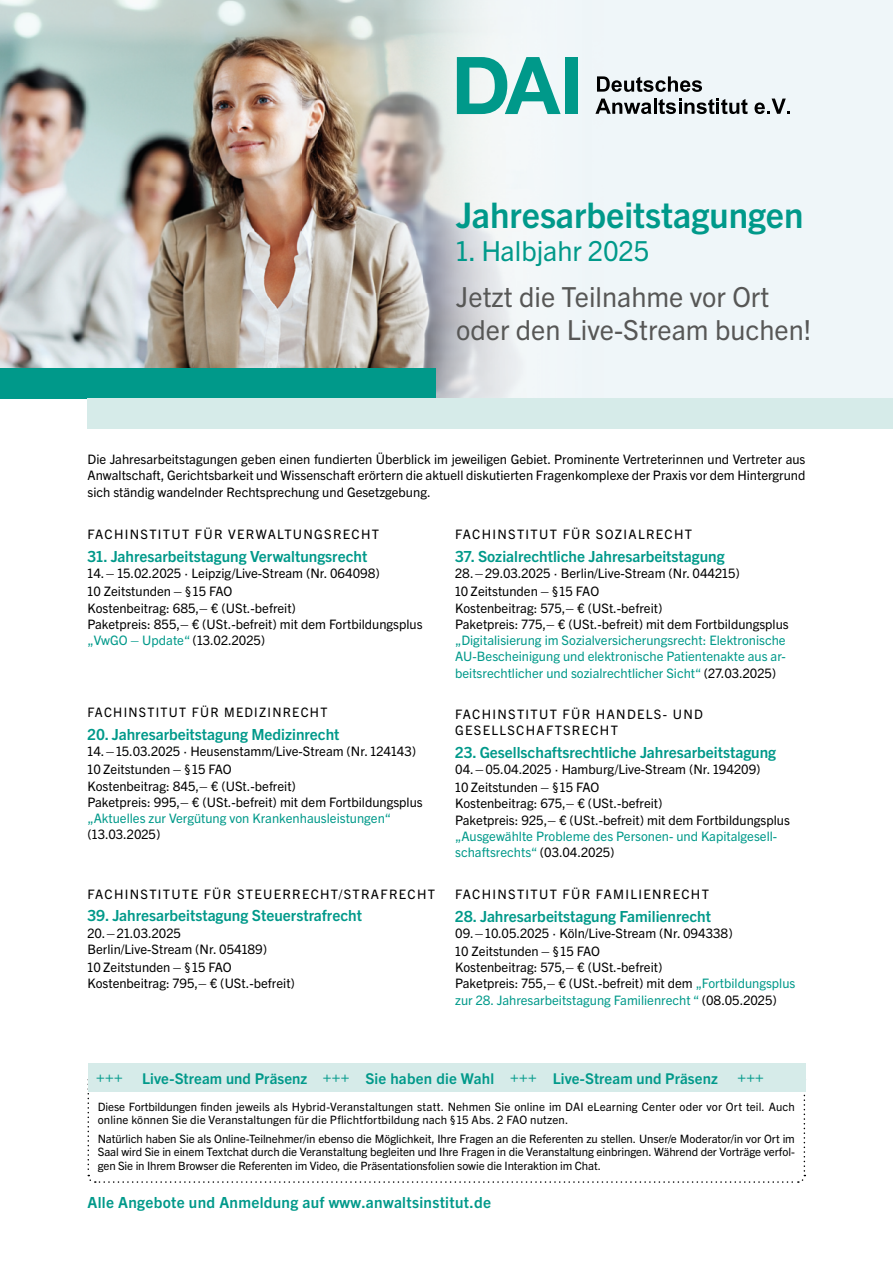
<style>
.page{position:relative;width:893px;height:1263px;background:#fff}
.page>*{position:absolute;margin:0;border:0;box-sizing:border-box;transform-origin:0 0}
.t1{font:700 35.25px "Trade Gothic Next LT Pro";color:#00998a}
.t2{font:27.6px/46.2px "Trade Gothic Next LT Pro";color:#575756}
.t3{font:700 15.3px "Trade Gothic Next LT Pro";color:#00998a}
.t4{font:700 15.3px "Trade Gothic Next LT Pro";letter-spacing:.02em;color:#00998a}
.t5{font:700 14.85px "Trade Gothic Next LT Pro";letter-spacing:.01em;color:#00998a}
.t6{font:13.05px/16.2px "Trade Gothic Next LT Pro";color:#000}
.t7{font:13.05px/16.2px "Trade Gothic Next LT Pro";color:#00998a}
.t8{font:13.05px/15.6px "Trade Gothic Next LT Pro";letter-spacing:.1em;color:#000}
.t9{font:11.55px/13.8px "Trade Gothic Next LT Pro";color:#000}
.s1{color:#00998a}
.s2{color:#000}
</style>
<div class="page">
<img style="left:0;top:0;width:892px;height:399px">
<div style="left:0;top:368px;width:435px;height:31px;background:#00998a"></div>
<div style="left:88px;top:399px;width:805px;height:30px;background:#d6ebe9"></div>
<svg style="left:595px;top:99px;width:56px;height:15px"></svg>
<hr style="left:654px;top:99px;width:3px;height:15px;background:#000">
<svg style="left:658px;top:99px;width:90px;height:15px"></svg>
<svg style="left:754px;top:99px;width:36px;height:15px"></svg>
<svg style="left:597px;top:76px;width:105px;height:16px"></svg>
<div style="left:565px;top:57px;width:13px;height:57px;background:#00998a"></div>
<svg style="left:457px;top:57px;width:104px;height:57px"></svg>
<svg style="left:87px;top:1072px;width:719px;height:111px"></svg>
<div style="left:88px;top:1063px;width:717px;height:29px;background:#d6ebe9"></div>
<p class="t1" style="left:456px;top:190px;width:349px">Jahresarbeitstagungen</p>
<p class="t2" style="left:456px;top:226px;width:315px"><span class="s1">1. Halbjahr 2025<br></span>Jetzt die Teilnahme vor Ort</p>
<p class="t2" style="left:456px;top:305px;width:357px">oder den Live-Stream buchen!</p>
<p class="t6" style="left:88px;top:450px;width:719px;text-align:justify">Die Jahresarbeitstagungen geben einen fundierten Überblick im jeweiligen Gebiet. Prominente Vertreterinnen und Vertreter aus Anwaltschaft, Gerichtsbarkeit und Wissenschaft erörtern die aktuell diskutierten Fragenkomplexe der Praxis vor dem Hintergrund sich ständig wandelnder Rechtsprechung und Gesetzgebung.</p>
<p class="t8" style="left:88px;top:526px;width:293px">FACHINSTITUT FÜR VERWALTUNGSRECHT</p>
<p class="t3" style="left:88px;top:546px;width:281px">31. Jahresarbeitstagung Verwaltungsrecht</p>
<p class="t6" style="left:88px;top:564px;width:294px;line-height:18px">14. – 15.02.2025 · Leipzig/Live-Stream (Nr. 064098)<br>10 Zeitstunden – § 15 FAO</p>
<p class="t6" style="left:88px;top:599px;width:337px">Kostenbeitrag: 685,– € (USt.-befreit)<br>Paketpreis: 855,– € (USt.-befreit) mit dem Fortbildungsplus <span class="s1">„VwGO – Update“</span> (13.02.2025)</p>
<p class="t8" style="left:88px;top:704px;width:241px">FACHINSTITUT FÜR MEDIZINRECHT</p>
<p class="t3" style="left:88px;top:724px;width:254px">20. Jahresarbeitstagung Medizinrecht</p>
<p class="t6" style="left:88px;top:742px;width:330px;line-height:18px">14. – 15.03.2025 · Heusenstamm/Live-Stream (Nr. 124143)<br>10 Zeitstunden – § 15 FAO</p>
<p class="t6" style="left:88px;top:777px;width:337px">Kostenbeitrag: 845,– € (USt.-befreit)<br>Paketpreis: 995,– € (USt.-befreit) mit dem Fortbildungsplus <span class="s1">„Aktuelles zur Vergütung von Krankenhausleistungen“ </span>(13.03.2025)</p>
<p class="t8" style="left:88px;top:885px;width:349px">FACHINSTITUTE FÜR STEUERRECHT/STRAFRECHT</p>
<p class="t3" style="left:88px;top:905px;width:276px">39. Jahresarbeitstagung Steuerstrafrecht</p>
<p class="t6" style="left:88px;top:924px;width:181px">20. – 21.03.2025<br>Berlin/Live-Stream (Nr. 054189)</p>
<p class="t6" style="left:88px;top:958px;width:209px">10 Zeitstunden – § 15 FAO<br>Kostenbeitrag: 795,– € (USt.-befreit)</p>
<p class="t8" style="left:455px;top:526px;width:238px">FACHINSTITUT FÜR SOZIALRECHT</p>
<p class="t3" style="left:455px;top:546px;width:271px">37. Sozialrechtliche Jahresarbeitstagung</p>
<p class="t6" style="left:455px;top:564px;width:286px;line-height:18px">28. – 29.03.2025 · Berlin/Live-Stream (Nr. 044215)<br>10 Zeitstunden – § 15 FAO</p>
<p class="t7" style="left:455px;top:599px;width:335px"><span class="s2">Kostenbeitrag: 575,– € (USt.-befreit)<br>Paketpreis: 775,– € (USt.-befreit) mit dem Fortbildungsplus </span>„Digitalisierung im Sozialversicherungsrecht: Elektronische AU-Bescheinigung und elektronische Patientenakte aus ar&shy;beitsrechtlicher und sozialrechtlicher Sicht“ <span class="s2">(27.03.2025)</span></p>
<p class="t8" style="left:455px;top:706px;width:249px">FACHINSTITUT FÜR HANDELS- UND<br>GESELLSCHAFTSRECHT</p>
<p class="t3" style="left:455px;top:742px;width:322px">23. Gesellschaftsrechtliche Jahresarbeitstagung</p>
<p class="t6" style="left:455px;top:759px;width:307px;line-height:18px">04. – 05.04.2025 · Hamburg/Live-Stream (Nr. 194209)<br>10 Zeitstunden – § 15 FAO</p>
<p class="t6" style="left:455px;top:795px;width:336px">Kostenbeitrag: 675,– € (USt.-befreit)<br>Paketpreis: 925,– € (USt.-befreit) mit dem Fortbildungsplus <span class="s1">„Ausgewählte Probleme des Personen- und Kapitalgesell&shy;schaftsrechts“</span> (03.04.2025)</p>
<p class="t8" style="left:455px;top:885px;width:255px">FACHINSTITUT FÜR FAMILIENRECHT</p>
<p class="t3" style="left:455px;top:905px;width:257px">28. Jahresarbeitstagung Familienrecht</p>
<p class="t6" style="left:455px;top:923px;width:279px;line-height:18px">09. – 10.05.2025 · Köln/Live-Stream (Nr. 094338)<br>10 Zeitstunden – § 15 FAO</p>
<p class="t6" style="left:455px;top:958px;width:342px">Kostenbeitrag: 575,– € (USt.-befreit)<br>Paketpreis: 755,– € (USt.-befreit) mit dem <span class="s1">„Fortbildungsplus zur 28. Jahresarbeitstagung Familienrecht “</span> (08.05.2025)</p>
<p class="t5" style="left:96px;top:1066px;width:28px">+++</p>
<p class="t5" style="left:142px;top:1068px;width:577px">Live-Stream und Präsenz +++ Sie haben die Wahl +++ Live-Stream und Präsenz</p>
<p class="t5" style="left:737px;top:1066px;width:28px">+++</p>
<p class="t9" style="left:98px;top:1099px;width:699px">Diese Fortbildungen finden jeweils als Hybrid-Veranstaltungen statt . Nehmen Sie online im DAI eLearning Center oder vor Ort teil. Auch online können Sie die Veranstaltungen für die Pflichtfortbildung nach § 15 Abs. 2 FAO nutzen.</p>
<p class="t9" style="left:98px;top:1131px;width:699px;text-align:justify">Natürlich haben Sie als Online-Teilnehmer/in ebenso die Möglichkeit, Ihre Fragen an die Referenten zu stellen. Unser/e Moderator/in vor Ort im Saal wird Sie in einem Textchat durch die Veranstaltung begleiten und Ihre Fragen in die Veranstaltung einbringen. Während der Vorträge verfol&shy;gen Sie in Ihrem Browser die Referenten im Video, die Präsentationsfolien sowie die Interaktion im Chat.</p>
<p class="t4" style="left:88px;top:1192px;width:405px">Alle Angebote und Anmeldung auf www.anwaltsinstitut.de</p>
</div>
